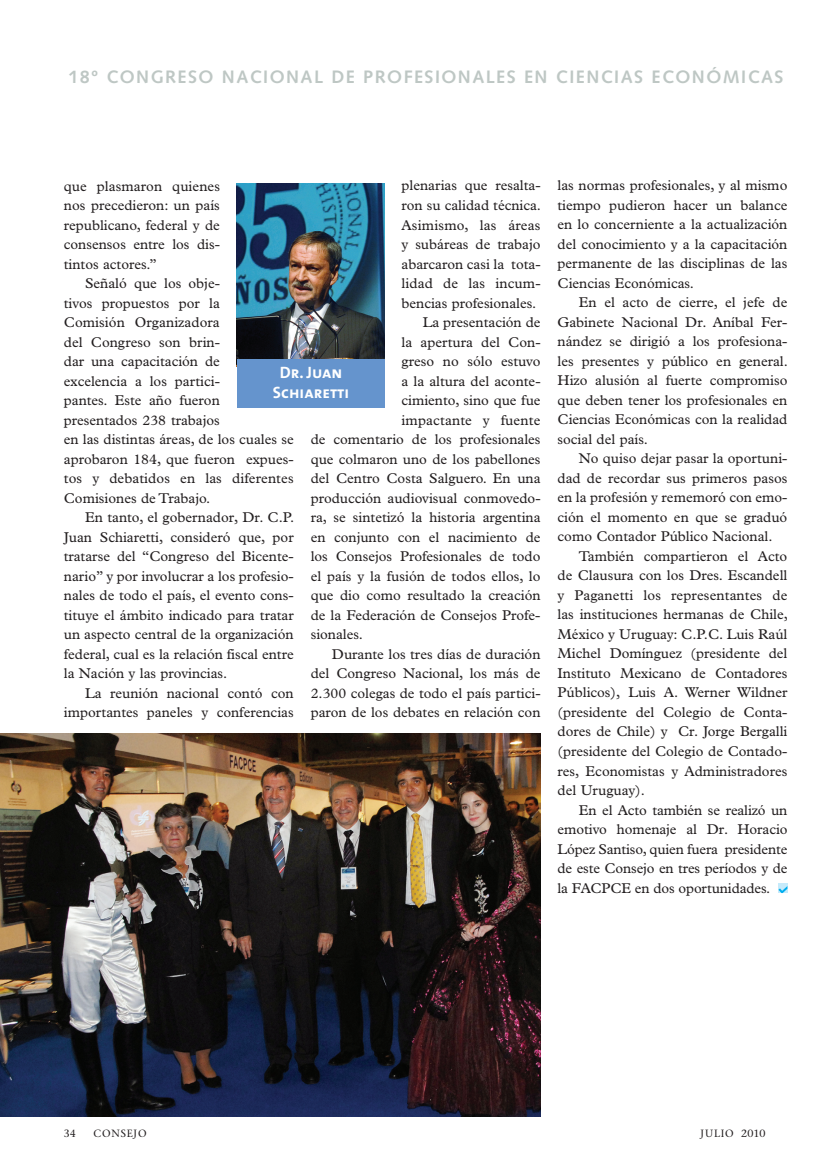
<style>
.page{position:relative;width:830px;height:1170px;background:#fff}
.page>*{position:absolute;margin:0;border:0;box-sizing:border-box;transform-origin:0 0}
.t1{font:700 18px "Syntax";letter-spacing:.08em;color:#bec7c4}
.t2{font:16.5px/19.5px "The Sans Bold Caps";color:#fff;text-align:center}
.t3{font:14.25px/19.5px "Plantin";color:#231f20;text-align:justify}
.t4{font:10.5px "Stone Serif";letter-spacing:.075em;color:#231f20}
</style>
<div class="page">
<div style="left:777px;top:883px;width:10px;height:10px;background:#c6eafa"></div>
<svg style="left:778px;top:886px;width:9px;height:7px"></svg>
<img style="left:237px;top:183px;width:147px;height:176px">
<div style="left:237px;top:359px;width:147px;height:48px;background:#6594cd"></div>
<img style="left:0;top:733px;width:540px;height:383px">
<p class="t1" style="left:68px;top:67px;width:110px">18º CONGRESO</p>
<p class="t1" style="left:222px;top:67px;width:28px">NACIONAL</p>
<p class="t1" style="left:331px;top:67px;width:95px">DE PROFESIONALES</p>
<p class="t1" style="left:524px;top:67px;width:57px">EN CIENCIAS</p>
<p class="t1" style="left:651px;top:67px;width:25px">ECON</p>
<p class="t1" style="left:706px;top:67px;width:30px">ÓMICAS</p>
<p class="t3" style="left:401px;top:176px;width:140px">plenarias que resalta-</p>
<p class="t3" style="left:401px;top:195px;width:141px">ron su calidad técnica.</p>
<p class="t3" style="left:401px;top:215px;width:140px">Asimismo, las áreas</p>
<p class="t3" style="left:401px;top:234px;width:140px">y subáreas de trabajo</p>
<p class="t3" style="left:401px;top:254px;width:140px">abarcaron casi la tota-</p>
<p class="t3" style="left:401px;top:273px;width:140px">lidad de las incum-</p>
<p class="t3" style="left:401px;top:293px;width:136px">bencias profesionales.</p>
<p class="t3" style="left:422px;top:312px;width:119px">La presentación de</p>
<p class="t3" style="left:401px;top:332px;width:140px">la apertura del Con-</p>
<p class="t3" style="left:401px;top:351px;width:140px">greso no sólo estuvo</p>
<p class="t3" style="left:401px;top:371px;width:140px">a la altura del aconte-</p>
<p class="t3" style="left:401px;top:390px;width:140px">cimiento, sino que fue</p>
<p class="t3" style="left:401px;top:410px;width:140px">impactante y fuente</p>
<p class="t3" style="left:310px;top:429px;width:231px">de comentario de los profesionales</p>
<p class="t3" style="left:310px;top:449px;width:231px">que colmaron uno de los pabellones</p>
<p class="t3" style="left:310px;top:468px;width:231px">del Centro Costa Salguero. En una</p>
<p class="t3" style="left:310px;top:488px;width:231px">producción audiovisual conmovedo-</p>
<p class="t3" style="left:310px;top:507px;width:231px">ra, se sintetizó la historia argentina</p>
<p class="t3" style="left:310px;top:527px;width:231px">en conjunto con el nacimiento de</p>
<p class="t3" style="left:310px;top:546px;width:231px">los Consejos Profesionales de todo</p>
<p class="t3" style="left:310px;top:566px;width:231px">el país y la fusión de todos ellos, lo</p>
<p class="t3" style="left:310px;top:585px;width:231px">que dio como resultado la creación</p>
<p class="t3" style="left:310px;top:605px;width:231px">de la Federación de Consejos Profe-</p>
<p class="t3" style="left:310px;top:624px;width:54px">sionales.</p>
<p class="t3" style="left:332px;top:644px;width:210px">Durante los tres días de duración</p>
<p class="t3" style="left:310px;top:663px;width:231px">del Congreso Nacional, los más de</p>
<p class="t3" style="left:310px;top:683px;width:231px">2.300 colegas de todo el país partici-</p>
<p class="t3" style="left:310px;top:702px;width:231px">paron de los debates en relación con</p>
<p class="t3" style="left:64px;top:176px;width:157px">que plasmaron quienes nos precedieron: un país republicano, federal y de consensos entre los dis&shy;tintos actores.”</p>
<p class="t3" style="left:64px;top:273px;width:231px;text-align:left;text-indent:21px">Señaló que los obje-<br>tivos propuestos por la<br>Comisión Organizadora<br>del Congreso son brin-<br>dar una capacitación de<br>excelencia a los partici-<br>pantes. Este año fueron presentados 238 trabajos<br>en las distintas áreas, de los cuales se aprobaron 184, que fueron expues&shy;tos y debatidos en las diferentes<br>Comisiones de Trabajo.</p>
<p class="t3" style="left:64px;top:507px;width:232px;text-indent:21px">En tanto, el gobernador, Dr. C.P.<br>Juan Schiaretti, consideró que, por tratarse del “Congreso del Bicente&shy;nario” y por involucrar a los profesio&shy;nales de todo el país, el evento cons&shy;tituye el ámbito indicado para tratar un aspecto central de la organización federal, cual es la relación fiscal entre la Nación y las provincias.</p>
<p class="t3" style="left:64px;top:683px;width:231px;text-align:right">La reunión nacional contó con importantes paneles y conferencias</p>
<p class="t2" style="left:273px;top:362px;width:78px">Dr. Juan<br>Schiaretti</p>
<p class="t3" style="left:557px;top:176px;width:231px">las normas profesionales, y al mismo tiempo pudieron hacer un balance en lo concerniente a la actualización del conocimiento y a la capacitación permanente de las disciplinas de las Ciencias Económicas.</p>
<p class="t3" style="left:557px;top:293px;width:232px;text-indent:21px">En el acto de cierre, el jefe de Gabinete Nacional Dr. Aníbal Fer&shy;nández se dirigió a los profesiona&shy;les presentes y público en general.<br>Hizo alusión al fuerte compromiso que deben tener los profesionales en Ciencias Económicas con la realidad social del país.</p>
<p class="t3" style="left:557px;top:448px;width:231px;text-indent:21px">No quiso dejar pasar la oportuni&shy;dad de recordar sus primeros pasos en la profesión y rememoró con emo&shy;ción el momento en que se graduó como Contador Público Nacional.</p>
<p class="t3" style="left:557px;top:546px;width:232px;text-indent:21px">También compartieron el Acto de Clausura con los Dres. Escandell y Paganetti los representantes de las instituciones hermanas de Chile, México y Uruguay: C.P.C. Luis Raúl Michel Domínguez (presidente del Instituto Mexicano de Contadores Públicos), Luis A. Werner Wildner (presidente del Colegio de Conta&shy;dores de Chile) y Cr. Jorge Bergalli (presidente del Colegio de Contado&shy;res, Economistas y Administradores del Uruguay).</p>
<p class="t3" style="left:557px;top:799px;width:231px;text-indent:21px">En el Acto también se realizó un emotivo homenaje al Dr. Horacio López Santiso, quien fuera presidente de este Consejo en tres períodos y de la FACPCE en dos oportunidades.</p>
<p class="t4" style="left:64px;top:1126px;width:14px">34</p>
<p class="t4" style="left:94px;top:1126px;width:54px">CONSEJO</p>
<p class="t4" style="left:700px;top:1126px;width:66px">JULIO 2010</p>
</div>
